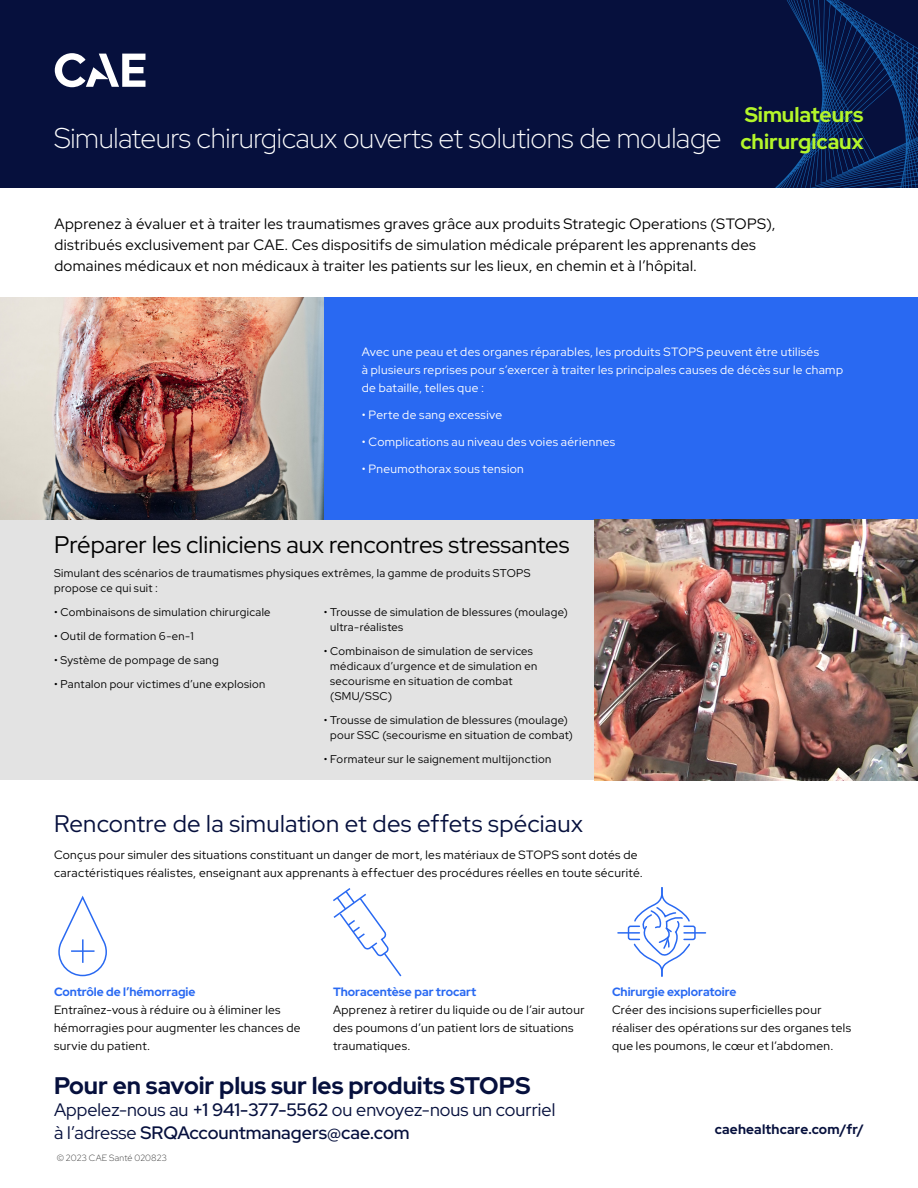
<style>
.page{position:relative;width:918px;height:1188px;background:#fff}
.page>*{position:absolute;margin:0;border:0;box-sizing:border-box;transform-origin:0 0}
.t1{font:300 28.5px "Red Hat Display";letter-spacing:-.01em;color:#fff}
.copy{font:24px "Red Hat Display";color:#000}
.copy-2{font:24px "Red Hat Display";letter-spacing:.01em;color:#06103d}
.t2{font:700 24px "Red Hat Display";color:#06103d}
.t3{font:700 21px/27px "Red Hat Display";color:#b4f62a}
.t4{font:18px/22.5px "Red Hat Display";color:#06103d}
.copy-3{font:15px/21px "Red Hat Display";letter-spacing:.02em;color:#000}
.Table_-_Main_Body_Co{font:700 13.5px "Red Hat Display";letter-spacing:.015em;color:#06103d}
.copy-4{font:12px/18px "Red Hat Display";letter-spacing:.03em;color:#000}
.copy-5{font:12px/18px "Red Hat Display";letter-spacing:.03em;color:#fff}
.t5{font:700 12px "Red Hat Display";color:#2969f2}
.copy-6{font:11.25px/15px "Red Hat Display";letter-spacing:.03em;color:#000}
.Table_-_Sub_1{font:300 9px "Red Hat Display";letter-spacing:.015em;color:#333}
.s1{font-weight:500}
</style>
<div class="page">
<div style="left:0;top:520px;width:594px;height:260px;background:#e3e3e3"></div>
<div style="left:0;top:0;width:918px;height:188px;background:#06103d"></div>
<svg style="left:775px;top:0;width:143px;height:188px"></svg>
<img style="left:0;top:297px;width:324px;height:223px">
<svg style="left:55px;top:53px;width:91px;height:34px"></svg>
<div style="left:324px;top:297px;width:594px;height:223px;background:#2969f2"></div>
<img style="left:594px;top:520px;width:324px;height:260px">
<svg style="left:58px;top:895px;width:49px;height:82px"></svg>
<hr style="left:71px;top:950px;width:24px;height:2px;background:#2969f1">
<hr style="left:82px;top:939px;width:2px;height:24px;background:#2969f1">
<svg style="left:333px;top:888px;width:69px;height:89px"></svg>
<hr style="left:618px;top:932px;width:21px;height:2px;background:#2969f2">
<hr style="left:684px;top:932px;width:22px;height:2px;background:#2969f2">
<svg style="left:627px;top:887px;width:69px;height:90px"></svg>
<p class="t1" style="left:54px;top:119px;width:669px">Simulateurs chirurgicaux ouverts et solutions de moulage</p>
<p class="t3" style="left:740px;top:100px;width:124px">Simulateurs chirurgicaux</p>
<p class="copy-3" style="left:54px;top:213px;width:723px">Apprenez à évaluer et à traiter les traumatismes graves grâce aux produits Strategic Operations (STOPS), distribués exclusivement par CAE. Ces dispositifs de simulation médicale préparent les apprenants des domaines médicaux et non médicaux à traiter les patients sur les lieux, en chemin et à l’hôpital.</p>
<p class="copy-5" style="left:362px;top:342px;width:483px">Avec une peau et des organes réparables, les produits STOPS peuvent être utilisés<br>à plusieurs reprises pour s’exercer à traiter les principales causes de décès sur le champ de bataille, telles que :</p>
<p class="copy-5" style="left:362px;top:405px;width:142px">• Perte de sang excessive</p>
<p class="copy-5" style="left:362px;top:432px;width:255px">• Complications au niveau des voies aériennes</p>
<p class="copy-5" style="left:362px;top:459px;width:164px">• Pneumothorax sous tension</p>
<p class="copy" style="left:54px;top:529px;width:517px">Préparer les cliniciens aux rencontres stressantes</p>
<p class="copy-6" style="left:54px;top:566px;width:478px">Simulant des scénarios de traumatismes physiques extrêmes, la gamme de produits STOPS propose ce qui suit :</p>
<p class="copy-6" style="left:54px;top:605px;width:218px">• Combinaisons de simulation chirurgicale</p>
<p class="copy-6" style="left:54px;top:629px;width:141px">• Outil de formation 6-en-1</p>
<p class="copy-6" style="left:54px;top:653px;width:166px">• Système de pompage de sang</p>
<p class="copy-6" style="left:54px;top:677px;width:213px">• Pantalon pour victimes d’une explosion</p>
<p class="copy-6" style="left:330px;top:605px;width:239px;text-indent:-6px">• Trousse de simulation de blessures (moulage) ultra-réalistes</p>
<p class="copy-6" style="left:330px;top:644px;width:208px;text-indent:-6px">• Combinaison de simulation de services médicaux d’urgence et de simulation en secourisme en situation de combat (SMU/SSC)</p>
<p class="copy-6" style="left:324px;top:713px;width:251px;text-align:center">• Trousse de simulation de blessures (moulage) pour SSC (secourisme en situation de combat)</p>
<p class="copy-6" style="left:324px;top:752px;width:229px">• Formateur sur le saignement multijonction</p>
<p class="copy-2" style="left:54px;top:808px;width:530px">Rencontre de la simulation et des effets spéciaux</p>
<p class="copy-4" style="left:54px;top:845px;width:590px">Conçus pour simuler des situations constituant un danger de mort, les matériaux de STOPS sont dotés de caractéristiques réalistes, enseignant aux apprenants à effectuer des procédures réelles en toute sécurité.</p>
<p class="t5" style="left:54px;top:984px;width:143px">Contrôle de l’hémorragie</p>
<p class="copy-4" style="left:54px;top:1000px;width:248px">Entraînez-vous à réduire ou à éliminer les hémorragies pour augmenter les chances de survie du patient.</p>
<p class="t5" style="left:333px;top:984px;width:145px">Thoracentèse par trocart</p>
<p class="copy-4" style="left:333px;top:1000px;width:253px">Apprenez à retirer du liquide ou de l’air autour des poumons d’un patient lors de situations traumatiques.</p>
<p class="t2" style="left:54px;top:1069px;width:478px">Pour en savoir plus sur les produits STOPS</p>
<p class="t4" style="left:54px;top:1098px;width:503px">Appelez-nous au <span class="s1">+1 941-377-5562</span> ou envoyez-nous un courriel à l’adresse <span class="s1">SRQAccountmanagers@cae.com</span></p>
<p class="Table_-_Sub_1" style="left:57px;top:1152px;width:112px">© 2023 CAE Santé 020823</p>
<p class="t5" style="left:612px;top:984px;width:126px">Chirurgie exploratoire</p>
<p class="copy-4" style="left:612px;top:1000px;width:241px">Créer des incisions superficielles pour réaliser des opérations sur des organes tels que les poumons, le cœur et l’abdomen.</p>
<p class="Table_-_Main_Body_Co" style="left:715px;top:1120px;width:151px">caehealthcare.com/fr/</p>
</div>
